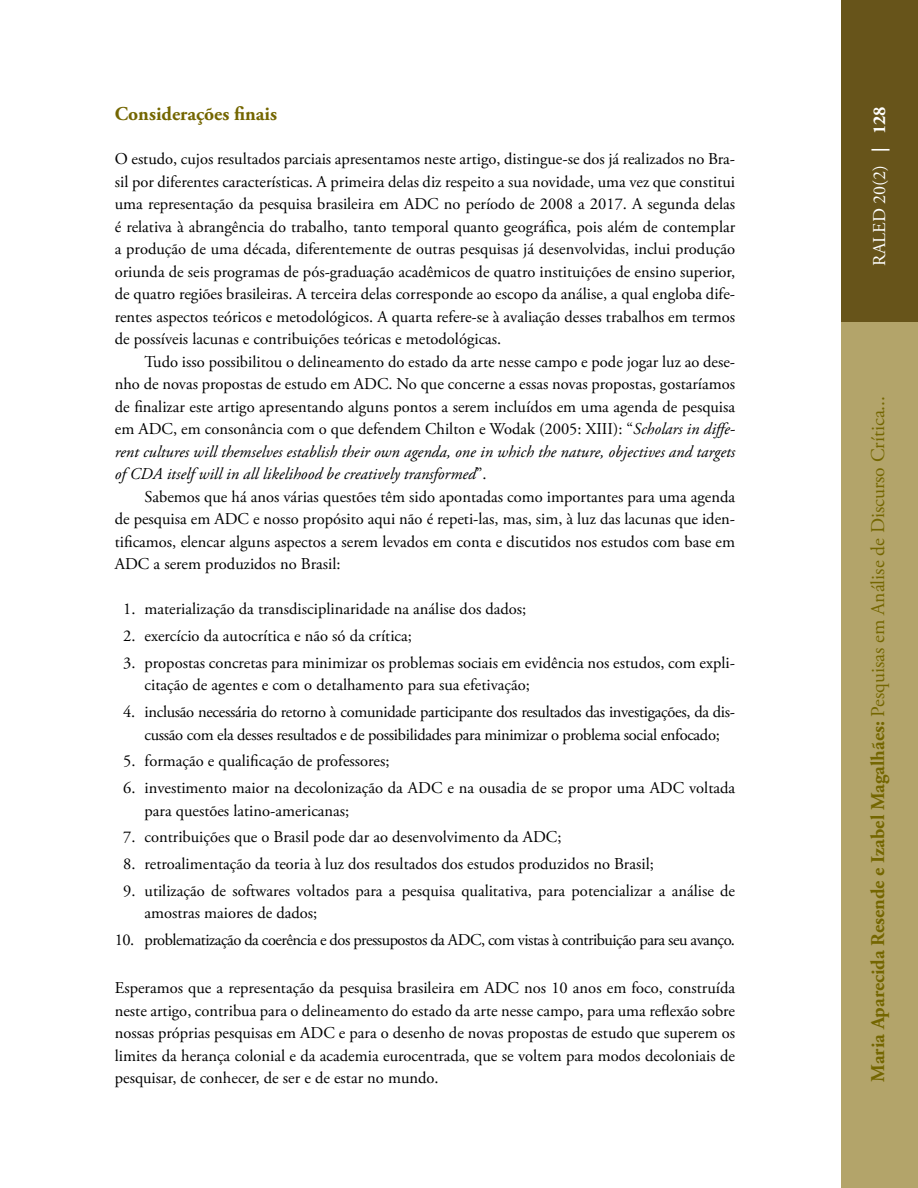
<style>
.page{position:relative;width:918px;height:1188px;background:#fff}
.page>*{position:absolute;margin:0;border:0;box-sizing:border-box;transform-origin:0 0}
.t1{font:700 19.5px "Adobe Garamond Pro";color:#746600}
.t2{font:18px "Adobe Garamond Pro";color:#fff}
.t3{font:16.5px/22.5px "Adobe Garamond Pro";color:#000;text-align:justify}
.t4{font:16.5px "Adobe Garamond Pro";letter-spacing:-.03em;color:#000}
.s1{font-style:italic}
.s2{font-weight:700}
.s3{font-weight:400}
</style>
<div class="page">
<div style="left:841px;top:0;width:77px;height:1188px;background:#b3a46a"></div>
<div style="left:841px;top:0;width:77px;height:322px;background:#67541a"></div>
<p class="t1" style="left:115px;top:103px;width:164px">Considerações finais</p>
<p class="t3" style="left:115px;top:148px;width:622px">O estudo, cujos resultados parciais apresentamos neste artigo, distingue-se dos já realizados no Bra&shy;sil por diferentes características. A primeira delas diz respeito a sua novidade, uma vez que constitui uma representação da pesquisa brasileira em ADC no período de 2008 a 2017. A segunda delas é relativa à abrangência do trabalho, tanto temporal quanto geográfica, pois além de contemplar a produção de uma década, diferentemente de outras pesquisas já desenvolvidas, inclui produção oriunda de seis programas de pós-graduação acadêmicos de quatro instituições de ensino superior, de quatro regiões brasileiras. A terceira delas corresponde ao escopo da análise, a qual engloba dife&shy;rentes aspectos teóricos e metodológicos. A quarta refere-se à avaliação desses trabalhos em termos de possíveis lacunas e contribuições teóricas e metodológicas.</p>
<p class="t3" style="left:115px;top:351px;width:622px;text-indent:30px">Tudo isso possibilitou o delineamento do estado da arte nesse campo e pode jogar luz ao dese&shy;nho de novas propostas de estudo em ADC. No que concerne a essas novas propostas, gostaríamos de finalizar este artigo apresentando alguns pontos a serem incluídos em uma agenda de pesquisa em ADC, em consonância com o que defendem Chilton e Wodak (2005: XIII): “<span class="s1">Scholars in diffe&shy;rent cultures will themselves establish their own agenda, one in which the nature, objectives and targets of CDA itself will in all likelihood be creatively transformed</span>”.</p>
<p class="t3" style="left:115px;top:486px;width:622px;text-indent:30px">Sabemos que há anos várias questões têm sido apontadas como importantes para uma agenda de pesquisa em ADC e nosso propósito aqui não é repeti-las, mas, sim, à luz das lacunas que iden&shy;tificamos, elencar alguns aspectos a serem levados em conta e discutidos nos estudos com base em ADC a serem produzidos no Brasil:</p>
<p class="t3" style="left:123px;top:598px;width:405px">1. materialização da transdisciplinaridade na análise dos dados;</p>
<p class="t3" style="left:123px;top:625px;width:290px">2. exercício da autocrítica e não só da crítica;</p>
<p class="t3" style="left:145px;top:652px;width:592px;text-indent:-21px">3. propostas concretas para minimizar os problemas sociais em evidência nos estudos, com expli&shy;citação de agentes e com o detalhamento para sua efetivação;</p>
<p class="t3" style="left:123px;top:701px;width:613px;text-align:center">4. inclusão necessária do retorno à comunidade participante dos resultados das investigações, da dis&shy;cussão com ela desses resultados e de possibilidades para minimizar o problema social enfocado;</p>
<p class="t3" style="left:123px;top:750px;width:268px">5. formação e qualificação de professores;</p>
<p class="t3" style="left:145px;top:777px;width:592px;text-indent:-21px">6. investimento maior na decolonização da ADC e na ousadia de se propor uma ADC voltada para questões latino-americanas;</p>
<p class="t3" style="left:123px;top:826px;width:440px">7. contribuições que o Brasil pode dar ao desenvolvimento da ADC;</p>
<p class="t3" style="left:123px;top:853px;width:532px">8. retroalimentação da teoria à luz dos resultados dos estudos produzidos no Brasil;</p>
<p class="t3" style="left:145px;top:880px;width:592px;text-indent:-21px">9. utilização de softwares voltados para a pesquisa qualitativa, para potencializar a análise de amostras maiores de dados;</p>
<p class="t4" style="left:115px;top:930px;width:622px">10. problematização da coerência e dos pressupostos da ADC, com vistas à contribuição para seu avanço.</p>
<p class="t3" style="left:115px;top:977px;width:622px">Esperamos que a representação da pesquisa brasileira em ADC nos 10 anos em foco, construída neste artigo, contribua para o delineamento do estado da arte nesse campo, para uma reflexão sobre nossas próprias pesquisas em ADC e para o desenho de novas propostas de estudo que superem os limites da herança colonial e da academia eurocentrada, que se voltem para modos decoloniais de pesquisar, de conhecer, de ser e de estar no mundo.</p>
<p class="t2" style="left:869px;top:266px;width:161px;rotate:-90deg">RALED 20(2) <span class="s2">| 128</span></p>
<p class="t1" style="left:867px;top:1082px;width:687px;rotate:-90deg">Maria Aparecida Resende e Izabel Magalhães: <span class="s3">Pesquisas em Análise de Discurso Crítica...</span></p>
</div>
